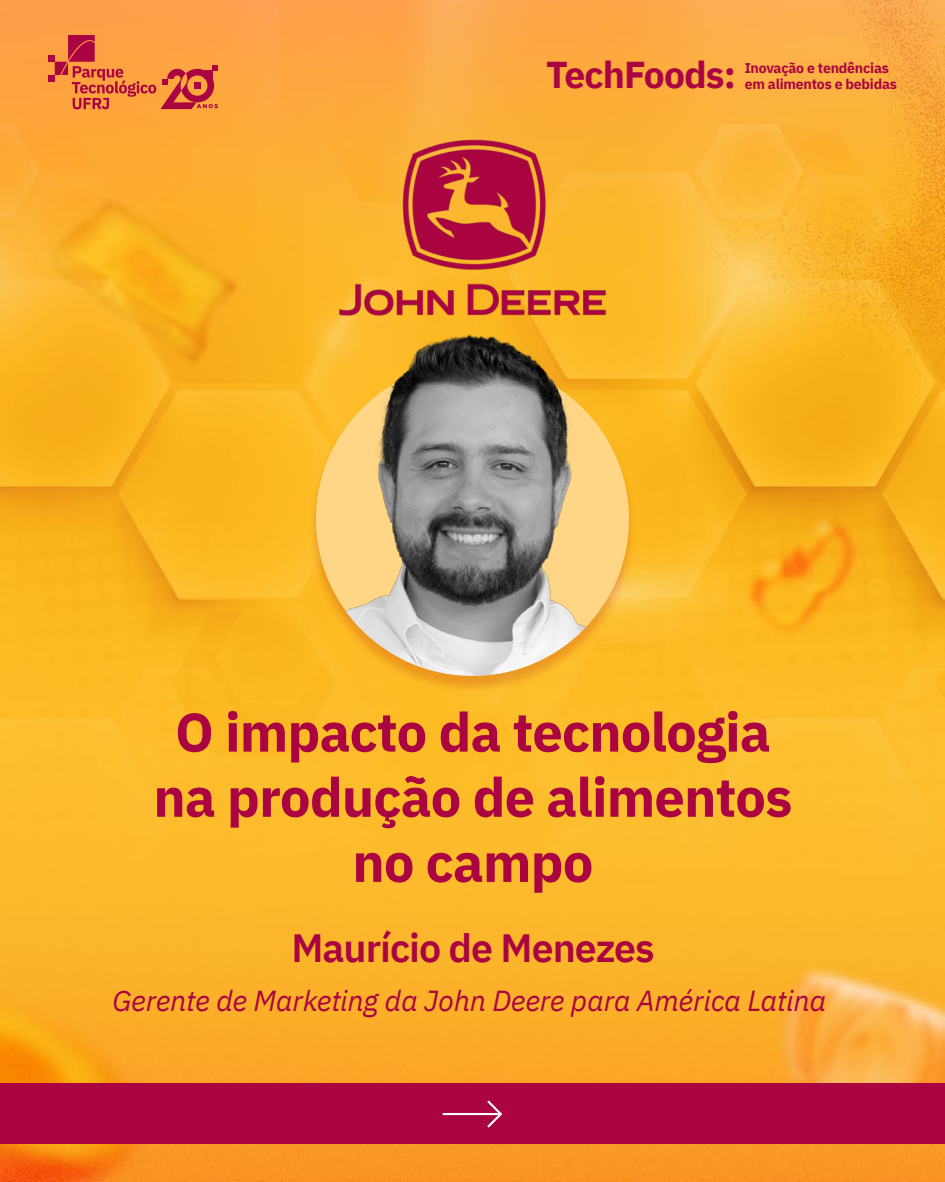
<style>
.page{position:relative;width:945px;height:1182px;background:#fff}
.page>*{position:absolute;margin:0;border:0;box-sizing:border-box;transform-origin:0 0}
.t1{font:700 54.25px/65.1px "IBM Plex Sans";letter-spacing:-.015em;color:#aa0541;text-align:center}
.t2{font:600 39.38px "IBM Plex Sans";letter-spacing:-.025em;color:#aa0541}
.t3{font:700 37.27px "IBM Plex Sans";letter-spacing:-.025em;color:#aa0541}
.t4{font:italic 28.88px "IBM Plex Sans";letter-spacing:-.01em;color:#aa0541}
.t5{font:700 14.09px/16.9px "IBM Plex Sans";letter-spacing:-.015em;color:#aa0541}
</style>
<div class="page">
<img style="left:0;top:0;width:945px;height:1181px">
<div style="left:0;top:1083px;width:945px;height:60px;background:#aa0541"></div>
<img style="left:284px;top:340px;width:377px;height:377px">
<img style="left:316px;top:317px;width:313px;height:358px">
<img style="left:313px;top:138px;width:319px;height:179px">
<svg style="left:443px;top:1100px;width:59px;height:27px"></svg>
<div style="left:48px;top:75px;width:7px;height:7px;background:#aa0541"></div>
<div style="left:48px;top:55px;width:7px;height:7px;background:#aa0541"></div>
<svg style="left:55px;top:35px;width:163px;height:74px;background:#e97c40"></svg>
<div style="left:194px;top:82px;width:7px;height:7px;background:#aa0541"></div>
<p class="t3" style="left:546px;top:45px;width:191px">TechFoods:</p>
<p class="t5" style="left:745px;top:58px;width:154px">Inovação e tendências em alimentos e bebidas</p>
<p class="t1" style="left:153px;top:695px;width:641px">O impacto da tecnologia na produção de alimentos no campo</p>
<p class="t2" style="left:291px;top:917px;width:365px">Maurício de Menezes</p>
<p class="t4" style="left:112px;top:978px;width:715px">Gerente de Marketing da John Deere para América Latina</p>
</div>
